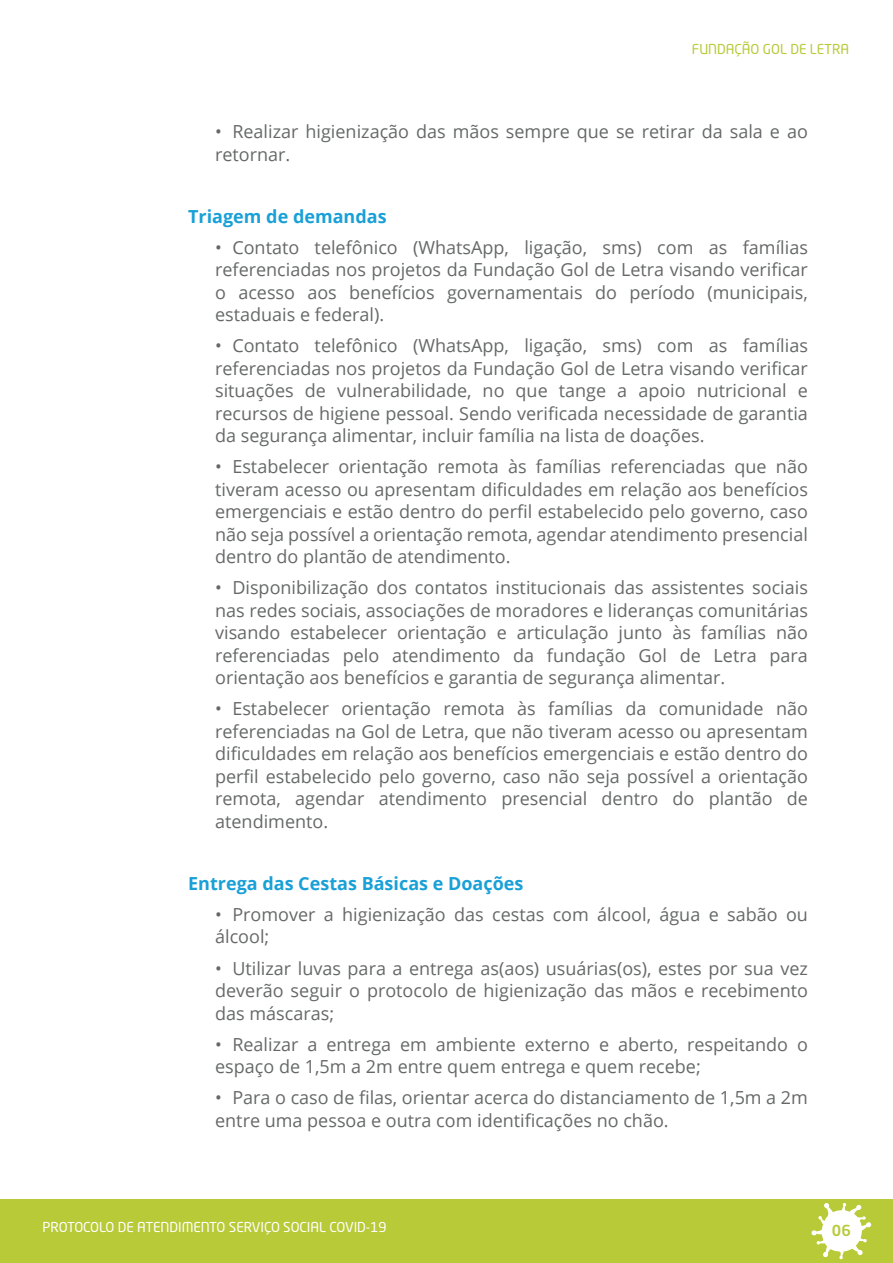
<style>
.page{position:relative;width:893px;height:1263px;background:#fff}
.page>*{position:absolute;margin:0;border:0;box-sizing:border-box;transform-origin:0 0}
.t1{font:18px/22.5px "Open Sans";color:#666868;text-align:justify}
.Texto{font:700 18px "Open Sans";color:#19a0d7}
.t2{font:500 15px "Neo Tech Std";color:#b8ca38}
.t3{font:13.5px "Neo Tech Std";color:#fff}
.t4{font:13.5px "Neo Tech Std";color:#b8ca38}
</style>
<div class="page">
<div style="left:0;top:1199px;width:893px;height:64px;background:#b8ca38"></div>
<svg style="left:811px;top:1203px;width:60px;height:56px"></svg>
<p class="t4" style="left:692px;top:41px;width:159px">FUNDAÇÃO GOL DE LETRA</p>
<p class="t1" style="left:215px;top:120px;width:594px">• Realizar higienização das mãos sempre que se retirar da sala e ao retornar.</p>
<p class="Texto" style="left:188px;top:204px;width:200px">Triagem de demandas</p>
<p class="t1" style="left:215px;top:236px;width:594px">• Contato telefônico (WhatsApp, ligação, sms) com as famílias referenciadas nos projetos da Fundação Gol de Letra visando verificar o acesso aos benefícios governamentais do período (municipais, estaduais e federal).</p>
<p class="t1" style="left:215px;top:334px;width:594px">• Contato telefônico (WhatsApp, ligação, sms) com as famílias referenciadas nos projetos da Fundação Gol de Letra visando verificar situações de vulnerabilidade, no que tange a apoio nutricional e recursos de higiene pessoal. Sendo verificada necessidade de garantia da segurança alimentar, incluir família na lista de doações.</p>
<p class="t1" style="left:215px;top:455px;width:594px">• Estabelecer orientação remota às famílias referenciadas que não tiveram acesso ou apresentam dificuldades em relação aos benefícios emergenciais e estão dentro do perfil estabelecido pelo governo, caso não seja possível a orientação remota, agendar atendimento presencial dentro do plantão de atendimento.</p>
<p class="t1" style="left:215px;top:576px;width:594px">• Disponibilização dos contatos institucionais das assistentes sociais nas redes sociais, associações de moradores e lideranças comunitárias visando estabelecer orientação e articulação junto às famílias não referenciadas pelo atendimento da fundação Gol de Letra para orientação aos benefícios e garantia de segurança alimentar.</p>
<p class="t1" style="left:215px;top:697px;width:594px">• Estabelecer orientação remota às famílias da comunidade não referenciadas na Gol de Letra, que não tiveram acesso ou apresentam dificuldades em relação aos benefícios emergenciais e estão dentro do perfil estabelecido pelo governo, caso não seja possível a orientação remota, agendar atendimento presencial dentro do plantão de atendimento.</p>
<p class="Texto" style="left:188px;top:871px;width:337px">Entrega das Cestas Básicas e Doações</p>
<p class="t1" style="left:215px;top:903px;width:594px">• Promover a higienização das cestas com álcool, água e sabão ou álcool;</p>
<p class="t1" style="left:215px;top:956px;width:594px">• Utilizar luvas para a entrega as(aos) usuárias(os), estes por sua vez deverão seguir o protocolo de higienização das mãos e recebimento das máscaras;</p>
<p class="t1" style="left:215px;top:1032px;width:594px">• Realizar a entrega em ambiente externo e aberto, respeitando o espaço de 1,5m a 2m entre quem entrega e quem recebe;</p>
<p class="t1" style="left:215px;top:1086px;width:594px">• Para o caso de filas, orientar acerca do distanciamento de 1,5m a 2m entre uma pessoa e outra com identificações no chão.</p>
<p class="t3" style="left:43px;top:1219px;width:346px">PROTOCOLO DE ATENDIMENTO SERVIÇO SOCIAL COVID-19</p>
<p class="t2" style="left:832px;top:1221px;width:20px">06</p>
</div>
